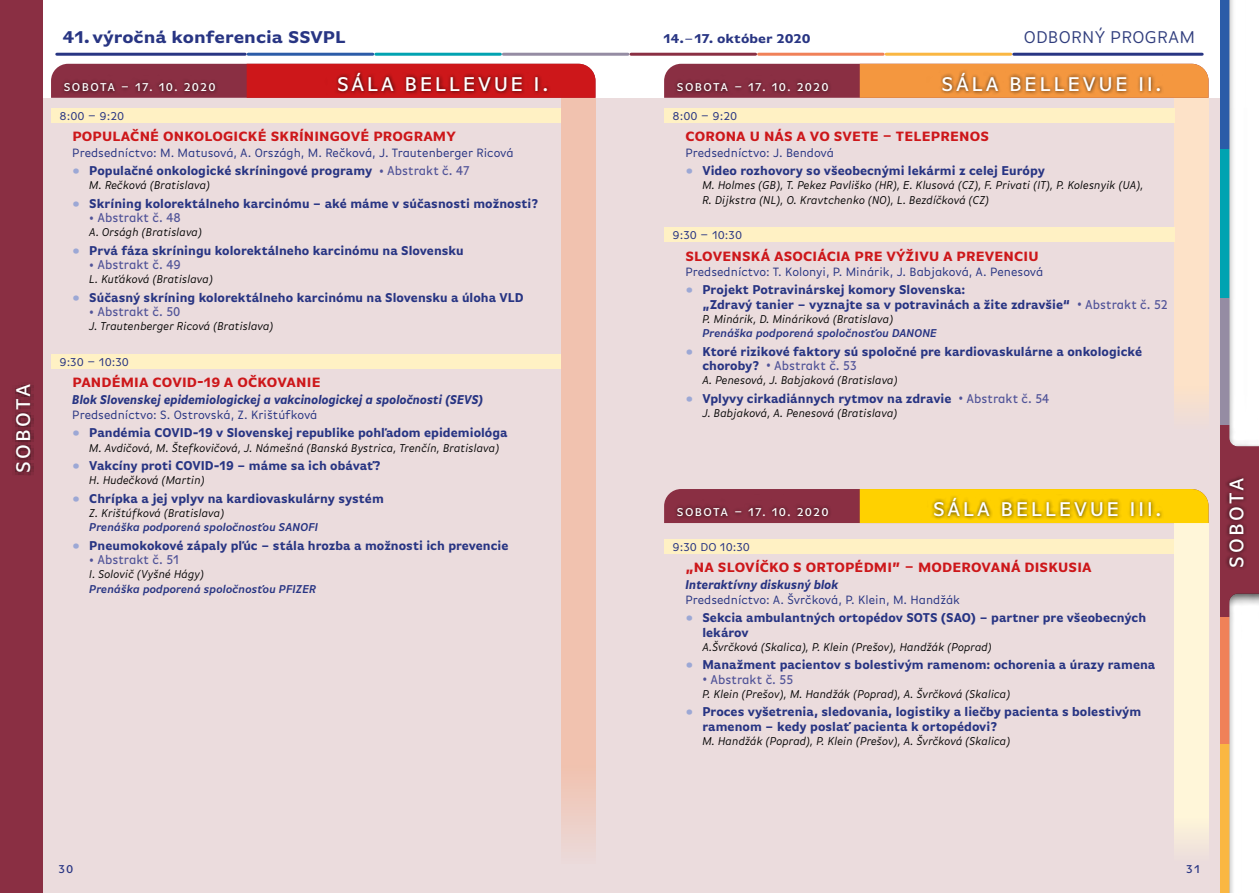
<style>
.page{position:relative;width:1259px;height:893px;background:#fff}
.page>*{position:absolute;margin:0;border:0;box-sizing:border-box;transform-origin:0 0}
.t1{font:500 21px "Basic Gothic Pro";letter-spacing:.11em;color:#fff}
.t2{font:700 18px "Basic Gothic Pro";color:#283583}
.t3{font:18px "Basic Gothic Pro";letter-spacing:.01em;color:#303d7d}
.t4{font:700 14.25px "Basic Gothic Pro";letter-spacing:.01em;color:#cd171a}
.t5{font:700 13.5px/14.2px "Basic Gothic Pro";color:#283583;scale:.89 1}
.t6{font:italic 700 13.5px "Basic Gothic Pro";color:#283583;scale:.86 1}
.t7{font:500 13.5px "Basic Gothic Pro";color:#505398;scale:.89 1}
.t8{font:700 13.5px "Basic Gothic Pro";color:#283583}
.t9{font:12.75px "Basic Gothic Pro";color:#283583;scale:.94 1}
.t10{font:italic 12px/14.2px "Basic Gothic Pro";color:#000;scale:.95 1}
.t11{font:italic 600 12px "Basic Gothic Pro";color:#283583;scale:.95 1}
.t12{font:500 12px "Basic Gothic Pro";letter-spacing:.1em;color:#fff}
.t13{font:12px "Basic Gothic Pro";color:#283583}
.t14{font:500 12px "Basic Gothic Pro";color:#283583}
.s1{font-size:14.25px;color:#9ca8d5}
.s2{font-weight:500;font-size:10.5px;color:#505398}
.s3{font-weight:500;color:#505398}
.s4{font-size:10.5px}
.s5{font-weight:400}
</style>
<div class="page">
<div style="left:16px;top:98px;width:1226px;height:795px;background:#ebdcdd"></div>
<div style="left:0;top:0;width:43px;height:893px;background:#8a2f43"></div>
<hr style="left:248px;top:53px;width:125px;height:3px;background:#2b5ca8">
<hr style="left:376px;top:53px;width:124px;height:3px;background:#00a3b1">
<hr style="left:503px;top:53px;width:125px;height:3px;background:#958ca3">
<hr style="left:631px;top:53px;width:124px;height:3px;background:#8a2f43">
<hr style="left:758px;top:53px;width:125px;height:3px;background:#f08158">
<hr style="left:886px;top:53px;width:124px;height:3px;background:#fab742">
<div style="left:1220px;top:425px;width:39px;height:192px;background:#8a2f43"></div>
<div style="left:1214px;top:0;width:45px;height:447px;background:#000;opacity:.75"></div>
<div style="left:1214px;top:582px;width:45px;height:311px;background:#000;opacity:.75"></div>
<div style="left:1225px;top:475px;width:21px;height:95px;background:#000;opacity:.75"></div>
<hr style="left:57px;top:53px;width:188px;height:3px;background:#283583">
<hr style="left:1013px;top:53px;width:189px;height:3px;background:#283583">
<div style="left:51px;top:108px;width:510px;height:15px;background:#fff1c4"></div>
<div style="left:51px;top:354px;width:510px;height:15px;background:#fff1c4"></div>
<div style="left:561px;top:98px;width:34px;height:765px;background:#f1c2af"></div>
<svg style="left:51px;top:64px;width:544px;height:34px;background:#b9242c"></svg>
<div style="left:61px;top:69px;width:489px;height:26px;background:#000;opacity:.75"></div>
<div style="left:1174px;top:98px;width:34px;height:330px;background:#fde2c8"></div>
<div style="left:664px;top:108px;width:510px;height:15px;background:#fff1c4"></div>
<div style="left:664px;top:228px;width:510px;height:14px;background:#fff1c4"></div>
<svg style="left:664px;top:64px;width:544px;height:34px;background:#d37945"></svg>
<div style="left:674px;top:69px;width:489px;height:26px;background:#000;opacity:.75"></div>
<div style="left:664px;top:540px;width:510px;height:14px;background:#fff1c4"></div>
<div style="left:1174px;top:523px;width:34px;height:338px;background:#fff6d9"></div>
<svg style="left:664px;top:489px;width:544px;height:34px;background:#da9f19"></svg>
<div style="left:674px;top:494px;width:489px;height:26px;background:#000;opacity:.75"></div>
<div style="left:12px;top:380px;width:21px;height:96px;background:#000;opacity:.75"></div>
<h1 class="t1" style="left:11px;top:473px;width:91px;rotate:-90deg">SOBOTA</h1>
<h2 class="t2" style="left:63px;top:26px;width:285px">41.výročná konferencia SSVPL</h2>
<p class="t12" style="left:64px;top:80px;width:153px">SOBOTA – 17. 10. 2020</p>
<h1 class="t1" style="left:337px;top:72px;width:213px">SÁLA BELLEVUE I.</h1>
<p class="t13" style="left:60px;top:109px;width:66px">8:00 – 9:20</p>
<p class="t4" style="left:72px;top:128px;width:385px">POPULAČNÉ ONKOLOGICKÉ SKRÍNINGOVÉ PROGRAMY</p>
<p class="t9" style="left:72px;top:145px;width:471px">Predsedníctvo: M. Matusová, A. Országh, M. Rečková, J. Trautenberger Ricová</p>
<p class="t5" style="left:72px;top:163px;width:448px"><span class="s1">•</span> Populačné onkologické skríningové programy <span class="s2">•</span> <span class="s3">Abstrakt č. 47</span></p>
<p class="t10" style="left:89px;top:178px;width:129px">M. Rečková (Bratislava)</p>
<p class="t5" style="left:72px;top:196px;width:525px"><span class="s1">•</span> Skríning kolorektálneho karcinómu – aké máme v súčasnosti možnosti?</p>
<p class="t7" style="left:89px;top:210px;width:104px"><span class="s4">•</span> Abstrakt č. 48</p>
<p class="t10" style="left:89px;top:225px;width:120px">A. Orságh (Bratislava)</p>
<p class="t5" style="left:72px;top:243px;width:441px"><span class="s1">•</span> Prvá fáza skríningu kolorektálneho karcinómu na Slovensku</p>
<p class="t7" style="left:89px;top:257px;width:104px"><span class="s4">•</span> Abstrakt č. 49</p>
<p class="t10" style="left:89px;top:272px;width:132px">L. Kuťáková (Bratislava)</p>
<p class="t5" style="left:72px;top:290px;width:509px"><span class="s1">•</span> Súčasný skríning kolorektálneho karcinómu na Slovensku a úloha VLD</p>
<p class="t7" style="left:89px;top:304px;width:104px"><span class="s4">•</span> Abstrakt č. 50</p>
<p class="t10" style="left:89px;top:319px;width:195px">J. Trautenberger Ricová (Bratislava)</p>
<p class="t13" style="left:60px;top:355px;width:71px">9:30 – 10:30</p>
<p class="t4" style="left:72px;top:374px;width:250px">PANDÉMIA COVID-19 A OČKOVANIE</p>
<p class="t6" style="left:72px;top:391px;width:479px">Blok Slovenskej epidemiologickej a vakcinologickej a spoločnosti (SEVS)</p>
<p class="t9" style="left:72px;top:407px;width:262px">Predsedníctvo: S. Ostrovská, Z. Krištúfková</p>
<p class="t5" style="left:72px;top:425px;width:491px"><span class="s1">•</span> Pandémia COVID-19 v Slovenskej republike pohľadom epidemiológa</p>
<p class="t10" style="left:89px;top:440px;width:433px">M. Avdičová, M. Štefkovičová, J. Námešná (Banská Bystrica, Trenčín, Bratislava)</p>
<p class="t5" style="left:72px;top:458px;width:348px"><span class="s1">•</span> Vakcíny proti COVID-19 – máme sa ich obávať?</p>
<p class="t10" style="left:89px;top:473px;width:123px">H. Hudečková (Martin)</p>
<p class="t5" style="left:72px;top:491px;width:351px"><span class="s1">•</span> Chrípka a jej vplyv na kardiovaskulárny systém</p>
<p class="t10" style="left:89px;top:506px;width:144px">Z. Krištúfková (Bratislava)</p>
<p class="t11" style="left:89px;top:520px;width:242px">Prenáška podporená spoločnosťou SANOFI</p>
<p class="t5" style="left:72px;top:538px;width:492px"><span class="s1">•</span> Pneumokokové zápaly pľúc – stála hrozba a možnosti ich prevencie</p>
<p class="t7" style="left:89px;top:552px;width:102px"><span class="s4">•</span> Abstrakt č. 51</p>
<p class="t10" style="left:89px;top:567px;width:122px">I. Solovič (Vyšné Hágy)</p>
<p class="t11" style="left:89px;top:582px;width:240px">Prenáška podporená spoločnosťou PFIZER</p>
<p class="t8" style="left:663px;top:30px;width:148px">14.<span class="s5">–</span>17. október 2020</p>
<h2 class="t3" style="left:1023px;top:26px;width:173px">ODBORNÝ PROGRAM</h2>
<p class="t12" style="left:677px;top:80px;width:153px">SOBOTA – 17. 10. 2020</p>
<h1 class="t1" style="left:941px;top:72px;width:222px">SÁLA BELLEVUE II.</h1>
<p class="t13" style="left:672px;top:109px;width:66px">8:00 – 9:20</p>
<p class="t4" style="left:685px;top:128px;width:305px">CORONA U NÁS A VO SVETE – TELEPRENOS</p>
<p class="t9" style="left:685px;top:145px;width:160px">Predsedníctvo: J. Bendová</p>
<p class="t5" style="left:685px;top:163px;width:405px"><span class="s1">•</span> Video rozhovory so všeobecnými lekármi z celej Európy</p>
<p class="t10" style="left:702px;top:178px;width:466px">M. Holmes (GB), T. Pekez Pavliško (HR), E. Klusová (CZ), F. Privati (IT), P. Kolesnyik (UA),<br>R. Dijkstra (NL), O. Kravtchenko (NO), L. Bezdíčková (CZ)</p>
<p class="t13" style="left:672px;top:228px;width:71px">9:30 – 10:30</p>
<p class="t4" style="left:685px;top:247px;width:355px">SLOVENSKÁ ASOCIÁCIA PRE VÝŽIVU A PREVENCIU</p>
<p class="t9" style="left:685px;top:264px;width:382px">Predsedníctvo: T. Kolonyi, P. Minárik, J. Babjaková, A. Penesová</p>
<p class="t5" style="left:702px;top:283px;width:524px;text-indent:-17px"><span class="s1">•</span> Projekt Potravinárskej komory Slovenska:<br>„Zdravý tanier – vyznajte sa v potravinách a žite zdravšie“ <span class="s2">•</span> <span class="s3">Abstrakt č. 52</span></p>
<p class="t10" style="left:702px;top:312px;width:202px">P. Minárik, D. Mináriková (Bratislava)</p>
<p class="t11" style="left:702px;top:326px;width:248px">Prenáška podporená spoločnosťou DANONE</p>
<p class="t5" style="left:702px;top:344px;width:495px;text-indent:-17px"><span class="s1">•</span> Ktoré rizikové faktory sú spoločné pre kardiovaskulárne a onkologické choroby? <span class="s2">•</span> <span class="s3">Abstrakt č. 53</span></p>
<p class="t10" style="left:702px;top:373px;width:207px">A. Penesová, J. Babjaková (Bratislava)</p>
<p class="t5" style="left:685px;top:391px;width:411px"><span class="s1">•</span> Vplyvy cirkadiánnych rytmov na zdravie <span class="s2">•</span> <span class="s3">Abstrakt č. 54</span></p>
<p class="t10" style="left:702px;top:406px;width:207px">J. Babjaková, A. Penesová (Bratislava)</p>
<p class="t12" style="left:677px;top:505px;width:153px">SOBOTA – 17. 10. 2020</p>
<h1 class="t1" style="left:933px;top:497px;width:230px">SÁLA BELLEVUE III.</h1>
<p class="t13" style="left:672px;top:540px;width:79px">9:30 DO 10:30</p>
<p class="t4" style="left:685px;top:559px;width:408px">„NA SLOVÍČKO S ORTOPÉDMI” – MODEROVANÁ DISKUSIA</p>
<p class="t6" style="left:685px;top:576px;width:180px">Interaktívny diskusný blok</p>
<p class="t9" style="left:685px;top:592px;width:294px">Predsedníctvo: A. Švrčková, P. Klein, M. Handžák</p>
<p class="t5" style="left:702px;top:611px;width:500px;text-indent:-17px"><span class="s1">•</span> Sekcia ambulantných ortopédov SOTS (SAO) – partner pre všeobecných lekárov</p>
<p class="t10" style="left:702px;top:640px;width:306px">A.Švrčková (Skalica), P. Klein (Prešov), Handžák (Poprad)</p>
<p class="t5" style="left:685px;top:658px;width:529px"><span class="s1">•</span> Manažment pacientov s bolestivým ramenom: ochorenia a úrazy ramena</p>
<p class="t7" style="left:702px;top:671px;width:104px"><span class="s4">•</span> Abstrakt č. 55</p>
<p class="t10" style="left:702px;top:687px;width:326px">P. Klein (Prešov), M. Handžák (Poprad), A. Švrčková (Skalica)</p>
<p class="t5" style="left:702px;top:705px;width:494px;text-indent:-17px"><span class="s1">•</span> Proces vyšetrenia, sledovania, logistiky a liečby pacienta s bolestivým ramenom – kedy poslať pacienta k ortopédovi?</p>
<p class="t10" style="left:702px;top:734px;width:326px">M. Handžák (Poprad), P. Klein (Prešov), A. Švrčková (Skalica)</p>
<h1 class="t1" style="left:1224px;top:568px;width:91px;rotate:-90deg">SOBOTA</h1>
<p class="t14" style="left:58px;top:863px;width:17px">30</p>
<p class="t14" style="left:1186px;top:863px;width:15px">31</p>
</div>
